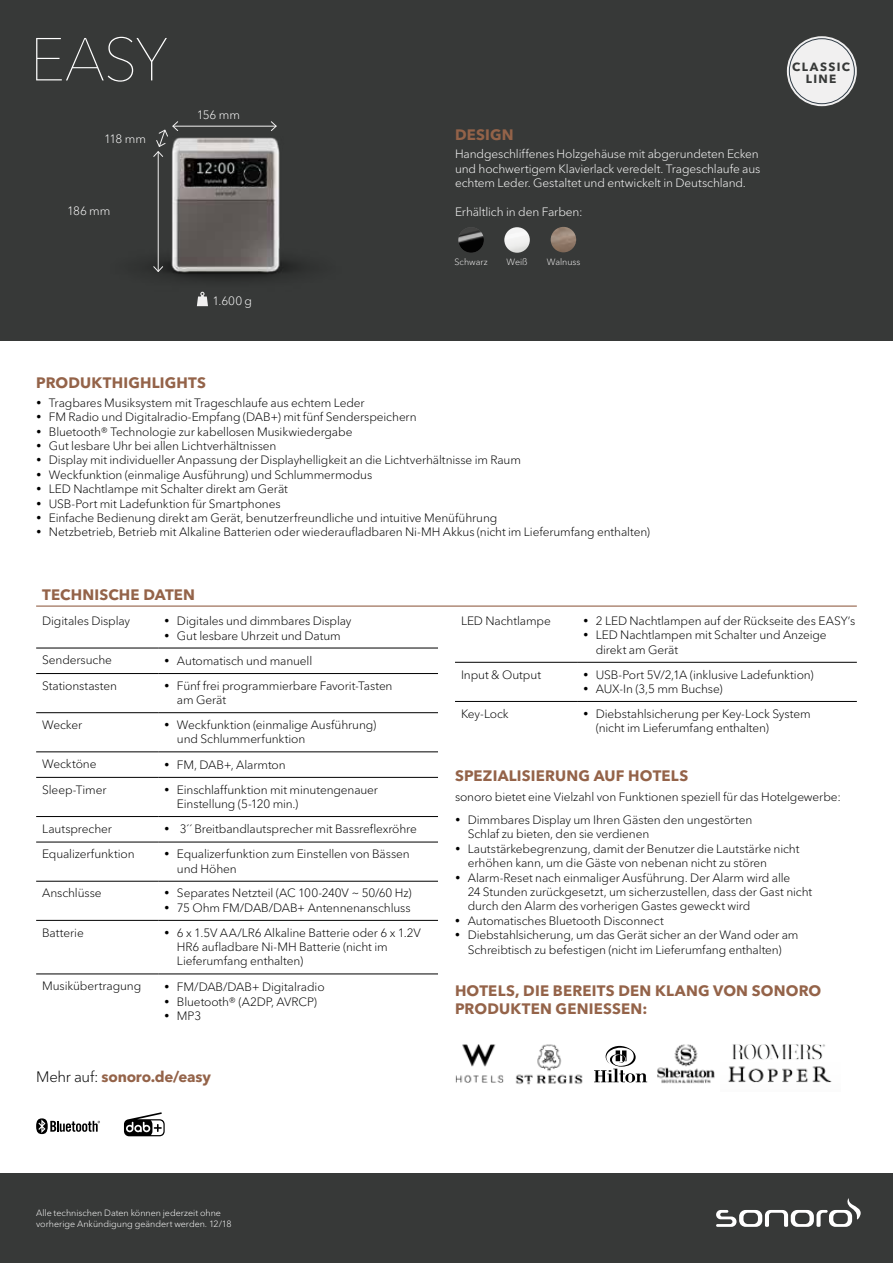
<style>
.page{position:relative;width:893px;height:1263px;background:#fff}
.page>*{position:absolute;margin:0;border:0;box-sizing:border-box;transform-origin:0 0}
.t1{font:200 60px "Avenir Next LT Pro";color:#fff}
.t2{font:700 15px/18px "Avenir Next LT Pro";letter-spacing:.01em;color:#946349}
.t3{font:700 15px "Avenir Next LT Pro";letter-spacing:-.015em;color:#946349}
.t4{font:300 12px/14.4px "Avenir Next LT Pro";letter-spacing:-.01em;color:#000}
.t5{font:300 12px/14.4px "Avenir Next LT Pro";letter-spacing:-.01em;color:#fff}
.t6{font:700 11.85px/12.6px "Avenir Next LT Pro";letter-spacing:.115em;color:#373938;text-align:center}
.t7{font:300 9px/10.8px "Avenir Next LT Pro";letter-spacing:-.005em;color:#fff}
.t8{font:300 9px "Avenir Next LT Pro";letter-spacing:-.005em;color:#f1f0f0}
.s1{font-weight:300;color:#000}
</style>
<div class="page">
<div style="left:0;top:0;width:893px;height:341px;background:#373938"></div>
<div style="left:0;top:1174px;width:893px;height:89px;background:#373938"></div>
<svg style="left:716px;top:1198px;width:145px;height:29px"></svg>
<hr style="left:455px;top:701px;width:122px;height:1px;background:#000">
<hr style="left:577px;top:701px;width:280px;height:1px;background:#000">
<hr style="left:455px;top:662px;width:122px;height:1px;background:#000">
<hr style="left:577px;top:662px;width:280px;height:1px;background:#000">
<hr style="left:36px;top:648px;width:122px;height:1px;background:#000">
<hr style="left:158px;top:648px;width:280px;height:1px;background:#000">
<hr style="left:36px;top:673px;width:122px;height:1px;background:#000">
<hr style="left:158px;top:673px;width:280px;height:1px;background:#000">
<hr style="left:36px;top:712px;width:122px;height:1px;background:#000">
<hr style="left:158px;top:712px;width:280px;height:1px;background:#000">
<hr style="left:36px;top:752px;width:122px;height:1px;background:#000">
<hr style="left:158px;top:752px;width:280px;height:1px;background:#000">
<hr style="left:36px;top:777px;width:122px;height:1px;background:#000">
<hr style="left:158px;top:777px;width:280px;height:1px;background:#000">
<hr style="left:36px;top:816px;width:122px;height:1px;background:#000">
<hr style="left:158px;top:816px;width:280px;height:1px;background:#000">
<hr style="left:36px;top:842px;width:122px;height:1px;background:#000">
<hr style="left:158px;top:842px;width:280px;height:1px;background:#000">
<hr style="left:36px;top:881px;width:122px;height:1px;background:#000">
<hr style="left:158px;top:881px;width:280px;height:1px;background:#000">
<hr style="left:36px;top:920px;width:122px;height:1px;background:#000">
<hr style="left:158px;top:920px;width:280px;height:1px;background:#000">
<hr style="left:36px;top:974px;width:122px;height:1px;background:#000">
<hr style="left:158px;top:974px;width:280px;height:1px;background:#000">
<hr style="left:36px;top:605px;width:821px;height:2px;background:#946349">
<img style="left:504px;top:227px;width:26px;height:26px;border-radius:13px">
<img style="left:458px;top:227px;width:26px;height:26px;border-radius:13px">
<svg style="left:36px;top:1118px;width:64px;height:16px"></svg>
<svg style="left:124px;top:1112px;width:41px;height:24px"></svg>
<img style="left:551px;top:227px;width:25px;height:25px;border-radius:13px">
<div style="left:787px;top:36px;width:70px;height:70px;background:#f1f0f0;border-radius:50%"></div>
<div style="left:789px;top:38px;width:66px;height:66px;border:1px solid #323e48;border-radius:50%"></div>
<img style="left:150px;top:121px;width:152px;height:171px">
<hr style="left:158px;top:152px;width:1px;height:119px;background:#f1f0f0">
<svg style="left:153px;top:266px;width:10px;height:6px"></svg>
<hr style="left:173px;top:126px;width:103px;height:1px;background:#f1f0f0">
<svg style="left:271px;top:121px;width:6px;height:10px"></svg>
<svg style="left:153px;top:121px;width:25px;height:36px"></svg>
<svg style="left:197px;top:292px;width:11px;height:14px"></svg>
<img style="left:728px;top:1081px;width:104px;height:2px">
<img style="left:455px;top:1044px;width:49px;height:39px">
<img style="left:515px;top:1044px;width:68px;height:41px">
<svg style="left:594px;top:1046px;width:53px;height:36px"></svg>
<img style="left:657px;top:1044px;width:54px;height:40px">
<img style="left:698px;top:1044px;width:133px;height:37px">
<h1 class="t1" style="left:30px;top:24px;width:140px">EASY</h1>
<p class="t5" style="left:104px;top:131px;width:43px">118 mm</p>
<p class="t5" style="left:67px;top:203px;width:45px">186 mm</p>
<p class="t5" style="left:197px;top:108px;width:45px">156 mm</p>
<p class="t5" style="left:213px;top:293px;width:41px">1.600 g</p>
<p class="t2" style="left:455px;top:125px;width:60px">DESIGN</p>
<p class="t5" style="left:455px;top:146px;width:307px">Handgeschliffenes Holzgehäuse mit abgerundeten Ecken und hochwertigem Klavierlack veredelt. Trageschlaufe aus echtem Leder. Gestaltet und entwickelt in Deutschland.</p>
<p class="t5" style="left:455px;top:204px;width:129px">Erhältlich in den Farben:</p>
<p class="t8" style="left:454px;top:255px;width:35px">Schwarz</p>
<p class="t8" style="left:507px;top:255px;width:23px">Weiß</p>
<p class="t8" style="left:547px;top:255px;width:35px">Walnuss</p>
<p class="t2" style="left:36px;top:374px;width:171px">PRODUKTHIGHLIGHTS</p>
<p class="t4" style="left:49px;top:395px;width:603px">Tragbares Musiksystem mit Trageschlaufe aus echtem Leder<br>FM Radio und Digitalradio-Empfang (DAB+) mit fünf Senderspeichern<br>Bluetooth® Technologie zur kabellosen Musikwiedergabe<br>Gut lesbare Uhr bei allen Lichtverhältnissen<br>Display mit individueller Anpassung der Displayhelligkeit an die Lichtverhältnisse im Raum<br>Weckfunktion (einmalige Ausführung) und Schlummermodus<br>LED Nachtlampe mit Schalter direkt am Gerät<br>USB-Port mit Ladefunktion für Smartphones<br>Einfache Bedienung direkt am Gerät, benutzerfreundliche und intuitive Menüführung<br>Netzbetrieb, Betrieb mit Alkaline Batterien oder wiederaufladbaren Ni-MH Akkus (nicht im Lieferumfang enthalten)</p>
<p class="t6" style="left:792px;top:60px;width:59px">CLASSIC<br>LINE</p>
<p class="t2" style="left:42px;top:586px;width:154px">TECHNISCHE DATEN</p>
<p class="t4" style="left:42px;top:613px;width:89px">Digitales Display</p>
<p class="t4" style="left:177px;top:613px;width:176px">Digitales und dimmbares Display<br>Gut lesbare Uhrzeit und Datum</p>
<p class="t4" style="left:42px;top:652px;width:71px">Sendersuche</p>
<p class="t4" style="left:177px;top:653px;width:137px">Automatisch und manuell</p>
<p class="t4" style="left:42px;top:678px;width:76px">Stationstasten</p>
<p class="t4" style="left:177px;top:678px;width:217px">Fünf frei programmierbare Favorit-Tasten am Gerät</p>
<p class="t4" style="left:42px;top:717px;width:42px">Wecker</p>
<p class="t4" style="left:177px;top:717px;width:201px">Weckfunktion (einmalige Ausführung) und Schlummerfunktion</p>
<p class="t4" style="left:42px;top:756px;width:56px">Wecktöne</p>
<p class="t4" style="left:177px;top:757px;width:110px">FM, DAB+, Alarmton</p>
<p class="t4" style="left:42px;top:782px;width:66px">Sleep-Timer</p>
<p class="t4" style="left:177px;top:782px;width:203px">Einschlaffunktion mit minutengenauer<br>Einstellung (5-120 min.)</p>
<p class="t4" style="left:42px;top:821px;width:71px">Lautsprecher</p>
<p class="t4" style="left:180px;top:821px;width:239px">3´´ Breitbandlautsprecher mit Bassreflexröhre</p>
<p class="t4" style="left:42px;top:846px;width:94px">Equalizerfunktion</p>
<p class="t4" style="left:177px;top:846px;width:234px">Equalizerfunktion zum Einstellen von Bässen und Höhen</p>
<p class="t4" style="left:42px;top:885px;width:61px">Anschlüsse</p>
<p class="t4" style="left:177px;top:885px;width:236px">Separates Netzteil (AC 100-240V ~ 50/60 Hz)<br>75 Ohm FM/DAB/DAB+ Antennenanschluss</p>
<p class="t4" style="left:42px;top:925px;width:43px">Batterie</p>
<p class="t4" style="left:177px;top:925px;width:246px">6 x 1.5V AA/LR6 Alkaline Batterie oder 6 x 1.2V<br>HR6 aufladbare Ni-MH Batterie (nicht im<br>Lieferumfang enthalten)</p>
<p class="t4" style="left:42px;top:978px;width:101px">Musikübertragung</p>
<p class="t4" style="left:177px;top:979px;width:149px">FM/DAB/DAB+ Digitalradio<br>Bluetooth® (A2DP, AVRCP)<br>MP3</p>
<p class="t3" style="left:36px;top:1068px;width:176px"><span class="s1">Mehr auf:</span> sonoro.de/easy</p>
<p class="t4" style="left:461px;top:613px;width:91px">LED Nachtlampe</p>
<p class="t4" style="left:596px;top:613px;width:261px">2 LED Nachtlampen auf der Rückseite des EASY’s<br>LED Nachtlampen mit Schalter und Anzeige direkt am Gerät</p>
<p class="t4" style="left:461px;top:667px;width:82px">Input &amp; Output</p>
<p class="t4" style="left:596px;top:667px;width:219px">USB-Port 5V/2,1A (inklusive Ladefunktion)<br>AUX-In (3,5 mm Buchse)</p>
<p class="t4" style="left:461px;top:706px;width:49px">Key-Lock</p>
<p class="t4" style="left:596px;top:706px;width:216px">Diebstahlsicherung per Key-Lock System (nicht im Lieferumfang enthalten)</p>
<p class="t2" style="left:455px;top:767px;width:235px">SPEZIALISIERUNG AUF HOTELS</p>
<p class="t4" style="left:468px;top:785px;width:375px;line-height:22.5px;text-indent:-13px">sonoro bietet eine Vielzahl von Funktionen speziell für das Hotelgewerbe:<br>Dimmbares Display um Ihren Gästen den ungestörten</p>
<p class="t4" style="left:468px;top:826px;width:346px">Schlaf zu bieten, den sie verdienen<br>Lautstärkebegrenzung, damit der Benutzer die Lautstärke nicht erhöhen kann, um die Gäste von nebenan nicht zu stören Alarm-Reset nach einmaliger Ausführung. Der Alarm wird alle<br>24 Stunden zurückgesetzt, um sicherzustellen, dass der Gast nicht durch den Alarm des vorherigen Gastes geweckt wird Automatisches Bluetooth Disconnect<br>Diebstahlsicherung, um das Gerät sicher an der Wand oder am Schreibtisch zu befestigen (nicht im Lieferumfang enthalten)</p>
<p class="t2" style="left:455px;top:981px;width:368px">HOTELS, DIE BEREITS DEN KLANG VON SONORO<br>PRODUKTEN GENIESSEN:</p>
<p class="t7" style="left:36px;top:1207px;width:197px">Alle technischen Daten können jederzeit ohne vorherige Ankündigung geändert werden. 12/18</p>
</div>
